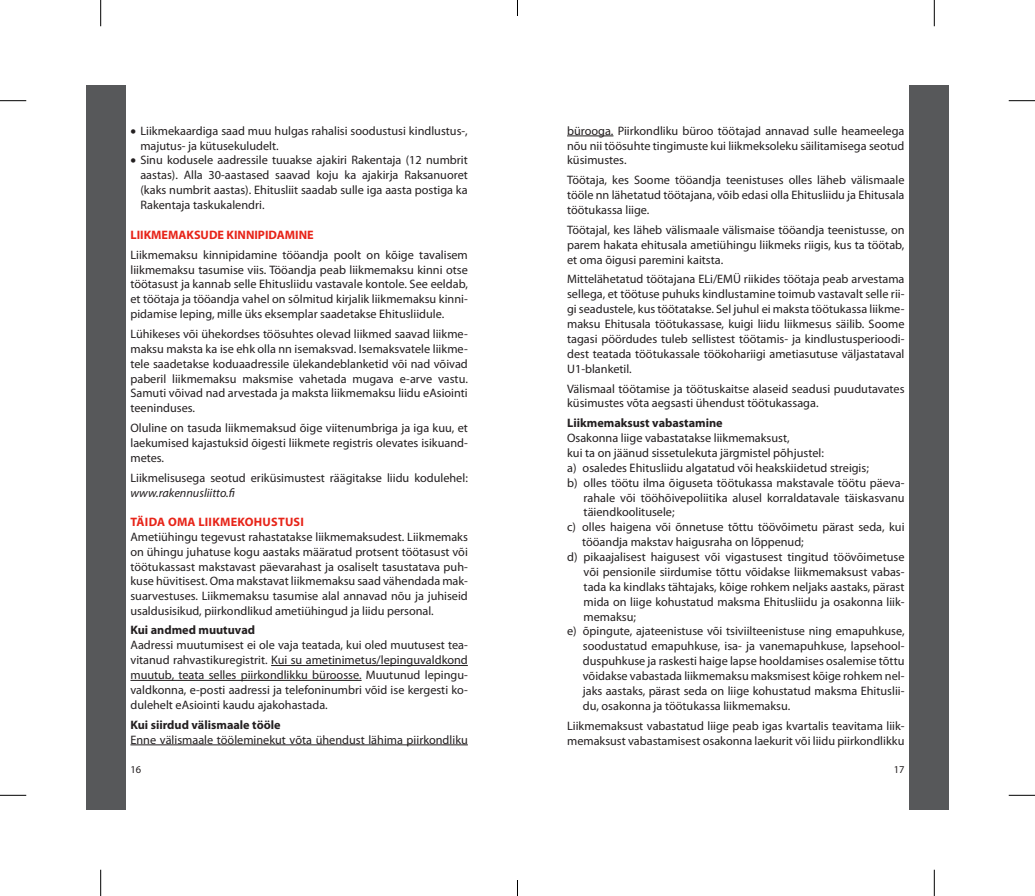
<style>
.page{position:relative;width:1035px;height:896px;background:#fff}
.page>*{position:absolute;margin:0;border:0;box-sizing:border-box;transform-origin:0 0}
.t1{font:12.25px/14.9px "Myriad Pro";color:#231f20;text-align:justify}
.t2{font:700 12.25px "Myriad Pro";color:#231f20}
.t3{font:700 12.25px "Myriad Pro";color:#e72419}
.t4{font:700 12.25px "Myriad Pro";letter-spacing:.02em;color:#e72419}
.t5{font:italic 12.25px "Myriad Pro";color:#231f20}
.t6{font:10.5px "Myriad Pro";color:#231f20}
</style>
<div class="page">
<hr style="left:271px;top:665px;width:197px;height:1px;background:#231f20">
<hr style="left:130px;top:680px;width:231px;height:1px;background:#231f20">
<hr style="left:130px;top:744px;width:338px;height:1px;background:#231f20">
<hr style="left:567px;top:136px;width:46px;height:1px;background:#231f20">
<div style="left:86px;top:86px;width:39px;height:724px;background:#57585a"></div>
<div style="left:909px;top:86px;width:40px;height:724px;background:#57585a"></div>
<svg style="left:0;top:100px;width:26px;height:1px"></svg>
<svg style="left:1008px;top:100px;width:27px;height:1px"></svg>
<svg style="left:0;top:795px;width:26px;height:1px"></svg>
<svg style="left:1008px;top:795px;width:27px;height:1px"></svg>
<svg style="left:100px;top:0;width:1px;height:26px"></svg>
<svg style="left:100px;top:870px;width:1px;height:26px"></svg>
<svg style="left:934px;top:0;width:1px;height:26px"></svg>
<svg style="left:934px;top:870px;width:1px;height:26px"></svg>
<svg style="left:517px;top:0;width:1px;height:16px"></svg>
<svg style="left:517px;top:880px;width:1px;height:16px"></svg>
<p class="t1" style="left:140px;top:123px;width:329px;text-indent:-10px">• Liikmekaardiga saad muu hulgas rahalisi soodustusi kindlustus-, majutus- ja kütusekuludelt.</p>
<p class="t1" style="left:140px;top:153px;width:329px;text-indent:-10px">• Sinu kodusele aadressile tuuakse ajakiri Rakentaja (12 numbrit aastas). Alla 30-aastased saavad koju ka ajakirja Raksanuoret (kaks numbrit aastas). Ehitusliit saadab sulle iga aasta postiga ka Rakentaja taskukalendri.</p>
<p class="t3" style="left:130px;top:227px;width:185px">LIIKMEMAKSUDE KINNIPIDAMINE</p>
<p class="t1" style="left:130px;top:247px;width:339px">Liikmemaksu kinnipidamine tööandja poolt on kõige tavalisem liikmemaksu tasumise viis. Tööandja peab liikmemaksu kinni otse töötasust ja kannab selle Ehitusliidu vastavale kontole. See eeldab, et töötaja ja tööandja vahel on sõlmitud kirjalik liikmemaksu kinni&shy;pidamise leping, mille üks eksemplar saadetakse Ehitusliidule.</p>
<p class="t1" style="left:130px;top:326px;width:339px">Lühikeses või ühekordses töösuhtes olevad liikmed saavad liikme&shy;maksu maksta ka ise ehk olla nn isemaksvad. Isemaksvatele liikme&shy;tele saadetakse koduaadressile ülekandeblanketid või nad võivad paberil liikmemaksu maksmise vahetada mugava e-arve vastu.<br>Samuti võivad nad arvestada ja maksta liikmemaksu liidu eAsiointi teeninduses.</p>
<p class="t1" style="left:130px;top:420px;width:339px">Oluline on tasuda liikmemaksud õige viitenumbriga ja iga kuu, et laekumised kajastuksid õigesti liikmete registris olevates isikuand&shy;metes.</p>
<p class="t1" style="left:130px;top:470px;width:339px">Liikmelisusega seotud eriküsimustest räägitakse liidu kodulehel:</p>
<p class="t5" style="left:130px;top:485px;width:106px">www.rakennusliitto.fi</p>
<p class="t4" style="left:131px;top:514px;width:175px">TÄIDA OMA LIIKMEKOHUSTUSI</p>
<p class="t1" style="left:130px;top:529px;width:339px">Ametiühingu tegevust rahastatakse liikmemaksudest. Liikmemaks on ühingu juhatuse kogu aastaks määratud protsent töötasust või töötukassast makstavast päevarahast ja osaliselt tasustatava puh&shy;kuse hüvitisest. Oma makstavat liikmemaksu saad vähendada mak&shy;suarvestuses. Liikmemaksu tasumise alal annavad nõu ja juhiseid usaldusisikud, piirkondlikud ametiühingud ja liidu personal.</p>
<p class="t2" style="left:130px;top:622px;width:126px">Kui andmed muutuvad</p>
<p class="t1" style="left:130px;top:637px;width:339px">Aadressi muutumisest ei ole vaja teatada, kui oled muutusest tea&shy;vitanud rahvastikuregistrit. Kui su ametinimetus/lepinguvaldkond muutub, teata selles piirkondlikku büroosse. Muutunud lepingu&shy;valdkonna, e-posti aadressi ja telefoninumbri võid ise kergesti ko&shy;dulehelt eAsiointi kaudu ajakohastada.</p>
<p class="t2" style="left:130px;top:716px;width:152px">Kui siirdud välismaale tööle</p>
<p class="t1" style="left:130px;top:732px;width:339px">Enne välismaale tööleminekut võta ühendust lähima piirkondliku</p>
<p class="t1" style="left:567px;top:123px;width:339px">bürooga. Piirkondliku büroo töötajad annavad sulle heameelega nõu nii töösuhte tingimuste kui liikmeksoleku säilitamisega seotud küsimustes.</p>
<p class="t1" style="left:567px;top:172px;width:339px">Töötaja, kes Soome tööandja teenistuses olles läheb välismaale tööle nn lähetatud töötajana, võib edasi olla Ehitusliidu ja Ehitusala töötukassa liige.</p>
<p class="t1" style="left:567px;top:222px;width:339px">Töötajal, kes läheb välismaale välismaise tööandja teenistusse, on parem hakata ehitusala ametiühingu liikmeks riigis, kus ta töötab, et oma õigusi paremini kaitsta.</p>
<p class="t1" style="left:567px;top:272px;width:339px">Mittelähetatud töötajana ELi/EMÜ riikides töötaja peab arvestama sellega, et töötuse puhuks kindlustamine toimub vastavalt selle rii&shy;gi seadustele, kus töötatakse. Sel juhul ei maksta töötukassa liikme&shy;maksu Ehitusala töötukassase, kuigi liidu liikmesus säilib. Soome tagasi pöördudes tuleb sellistest töötamis- ja kindlustusperioodi&shy;dest teatada töötukassale töökohariigi ametiasutuse väljastataval U1-blanketil.</p>
<p class="t1" style="left:567px;top:381px;width:339px">Välismaal töötamise ja töötuskaitse alaseid seadusi puudutavates küsimustes võta aegsasti ühendust töötukassaga.</p>
<p class="t2" style="left:567px;top:415px;width:157px">Liikmemaksust vabastamine</p>
<p class="t1" style="left:567px;top:430px;width:224px">Osakonna liige vabastatakse liikmemaksust,</p>
<p class="t1" style="left:567px;top:445px;width:258px">kui ta on jäänud sissetulekuta järgmistel põhjustel:</p>
<p class="t1" style="left:567px;top:460px;width:303px">a) osaledes Ehitusliidu algatatud või heakskiidetud streigis;</p>
<p class="t1" style="left:567px;top:475px;width:339px">b) olles töötu ilma õiguseta töötukassa makstavale töötu päeva-</p>
<p class="t1" style="left:583px;top:490px;width:322px">rahale või tööhõivepoliitika alusel korraldatavale täiskasvanu</p>
<p class="t1" style="left:583px;top:505px;width:92px">täiendkoolitusele;</p>
<p class="t1" style="left:567px;top:520px;width:339px">c) olles haigena või õnnetuse tõttu töövõimetu pärast seda, kui</p>
<p class="t1" style="left:582px;top:534px;width:223px">tööandja makstav haigusraha on lõppenud;</p>
<p class="t1" style="left:567px;top:549px;width:339px">d) pikaajalisest haigusest või vigastusest tingitud töövõimetuse</p>
<p class="t1" style="left:583px;top:564px;width:322px">või pensionile siirdumise tõttu võidakse liikmemaksust vabas-</p>
<p class="t1" style="left:583px;top:579px;width:322px">tada ka kindlaks tähtajaks, kõige rohkem neljaks aastaks, pärast</p>
<p class="t1" style="left:583px;top:594px;width:322px">mida on liige kohustatud maksma Ehitusliidu ja osakonna liik-</p>
<p class="t1" style="left:583px;top:609px;width:54px">memaksu;</p>
<p class="t1" style="left:567px;top:624px;width:339px">e) õpingute, ajateenistuse või tsiviilteenistuse ning emapuhkuse,</p>
<p class="t1" style="left:583px;top:638px;width:323px">soodustatud emapuhkuse, isa- ja vanemapuhkuse, lapsehool-</p>
<p class="t1" style="left:583px;top:653px;width:323px">duspuhkuse ja raskesti haige lapse hooldamises osalemise tõttu</p>
<p class="t1" style="left:583px;top:668px;width:323px">võidakse vabastada liikmemaksu maksmisest kõige rohkem nel-</p>
<p class="t1" style="left:583px;top:683px;width:323px">jaks aastaks, pärast seda on liige kohustatud maksma Ehituslii-</p>
<p class="t1" style="left:583px;top:698px;width:209px">du, osakonna ja töötukassa liikmemaksu.</p>
<p class="t1" style="left:567px;top:718px;width:339px">Liikmemaksust vabastatud liige peab igas kvartalis teavitama liik&shy;memaksust vabastamisest osakonna laekurit või liidu piirkondlikku</p>
<p class="t6" style="left:130px;top:763px;width:12px">16</p>
<p class="t6" style="left:894px;top:763px;width:12px">17</p>
</div>
